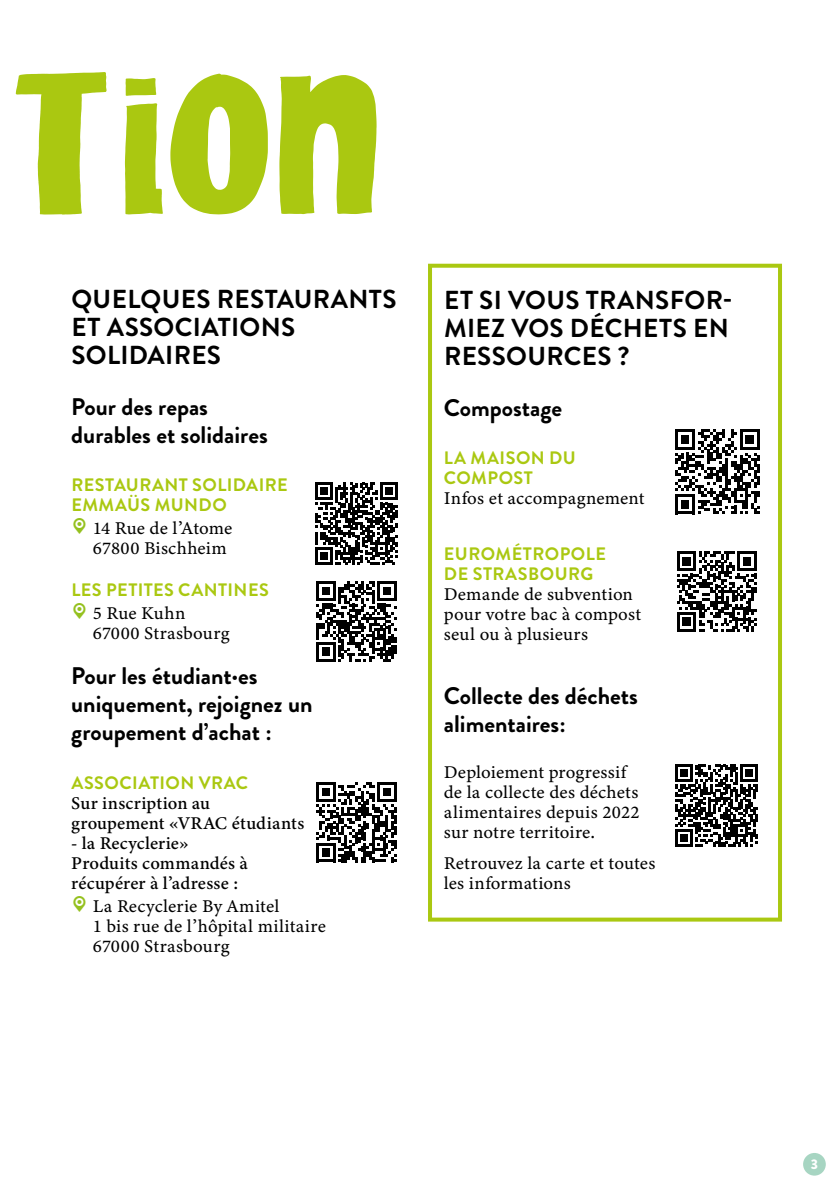
<style>
.page{position:relative;width:840px;height:1191px;background:#fff}
.page>*{position:absolute;margin:0;border:0;box-sizing:border-box;transform-origin:0 0}
.t1{font:700 26px/28px "Brandon Grotesque";letter-spacing:.015em;color:#000}
.t2{font:700 24px/28px "Brandon Grotesque";color:#000}
.t3{font:18px/20px "Minion Variable Concept";letter-spacing:.01em;color:#000}
.t4{font:700 18px/20px "Brandon Grotesque";letter-spacing:.025em;color:#aac811}
.t5{font:900 14px "Brandon Grotesque";color:#fff}
.s1{font-family:"Web Hosting Hub Glyphs";font-size:16px;color:#95c11f}
</style>
<div class="page">
<div style="left:802px;top:1153px;width:23px;height:22px;background:#a7d5c2;border-radius:50%"></div>
<div style="left:428px;top:264px;width:353px;height:657px;border:4px solid #aac811"></div>
<svg style="left:125px;top:103px;width:38px;height:111px"></svg>
<svg style="left:125px;top:78px;width:31px;height:18px"></svg>
<svg style="left:16px;top:72px;width:90px;height:142px"></svg>
<svg style="left:170px;top:74px;width:98px;height:140px"></svg>
<svg style="left:279px;top:75px;width:97px;height:139px"></svg>
<svg style="left:675px;top:764px;width:82px;height:82px"></svg>
<svg style="left:677px;top:551px;width:79px;height:80px"></svg>
<svg style="left:315px;top:482px;width:82px;height:83px"></svg>
<svg style="left:316px;top:581px;width:80px;height:80px"></svg>
<svg style="left:316px;top:782px;width:80px;height:80px"></svg>
<svg style="left:675px;top:429px;width:84px;height:85px"></svg>
<h1 class="t1" style="left:71px;top:285px;width:326px">QUELQUES RESTAURANTS<br>ET ASSOCIATIONS<br>SOLIDAIRES</h1>
<h2 class="t2" style="left:71px;top:392px;width:198px">Pour des repas durables et solidaires</h2>
<p class="t4" style="left:71px;top:475px;width:218px">RESTAURANT SOLIDAIRE<br>EMMAÜS MUNDO</p>
<p class="t3" style="left:93px;top:518px;width:141px;text-indent:-22px"><span class="s1">ӎ</span> 14 Rue de l’Atome<br>67800 Bischheim</p>
<p class="t4" style="left:71px;top:580px;width:199px">LES PETITES CANTINES</p>
<p class="t3" style="left:93px;top:603px;width:138px;text-indent:-22px"><span class="s1">ӎ</span> 5 Rue Kuhn<br>67000 Strasbourg</p>
<h2 class="t2" style="left:71px;top:662px;width:243px">Pour les étudiant·es uniquement, rejoignez un groupement d’achat :</h2>
<p class="t4" style="left:71px;top:772px;width:178px">ASSOCIATION VRAC</p>
<p class="t3" style="left:71px;top:792px;width:234px">Sur inscription au groupement «VRAC étudiants</p>
<p class="t3" style="left:71px;top:832px;width:178px">- la Recyclerie»<br>Produits commandés à récupérer à l’adresse :</p>
<p class="t3" style="left:93px;top:895px;width:234px;text-indent:-22px"><span class="s1">ӎ</span> La Recyclerie By Amitel<br>1 bis rue de l’hôpital militaire<br>67000 Strasbourg</p>
<h1 class="t1" style="left:444px;top:286px;width:290px">ET SI VOUS TRANSFOR-<br>MIEZ VOS DÉCHETS EN<br>RESSOURCES ?</h1>
<h2 class="t2" style="left:443px;top:393px;width:120px">Compostage</h2>
<p class="t4" style="left:443px;top:448px;width:133px">LA MAISON DU<br>COMPOST</p>
<p class="t3" style="left:443px;top:488px;width:202px">Infos et accompagnement</p>
<p class="t4" style="left:443px;top:544px;width:163px">EUROMÉTROPOLE<br>DE STRASBOURG</p>
<p class="t3" style="left:443px;top:584px;width:199px">Demande de subvention pour votre bac à compost seul ou à plusieurs</p>
<h2 class="t2" style="left:443px;top:681px;width:195px">Collecte des déchets alimentaires:</h2>
<p class="t3" style="left:443px;top:761px;width:197px">Deploiement progressif de la collecte des déchets alimentaires depuis 2022 sur notre territoire.</p>
<p class="t3" style="left:443px;top:853px;width:213px">Retrouvez la carte et toutes les informations</p>
<p class="t5" style="left:810px;top:1153px;width:9px">3</p>
</div>
